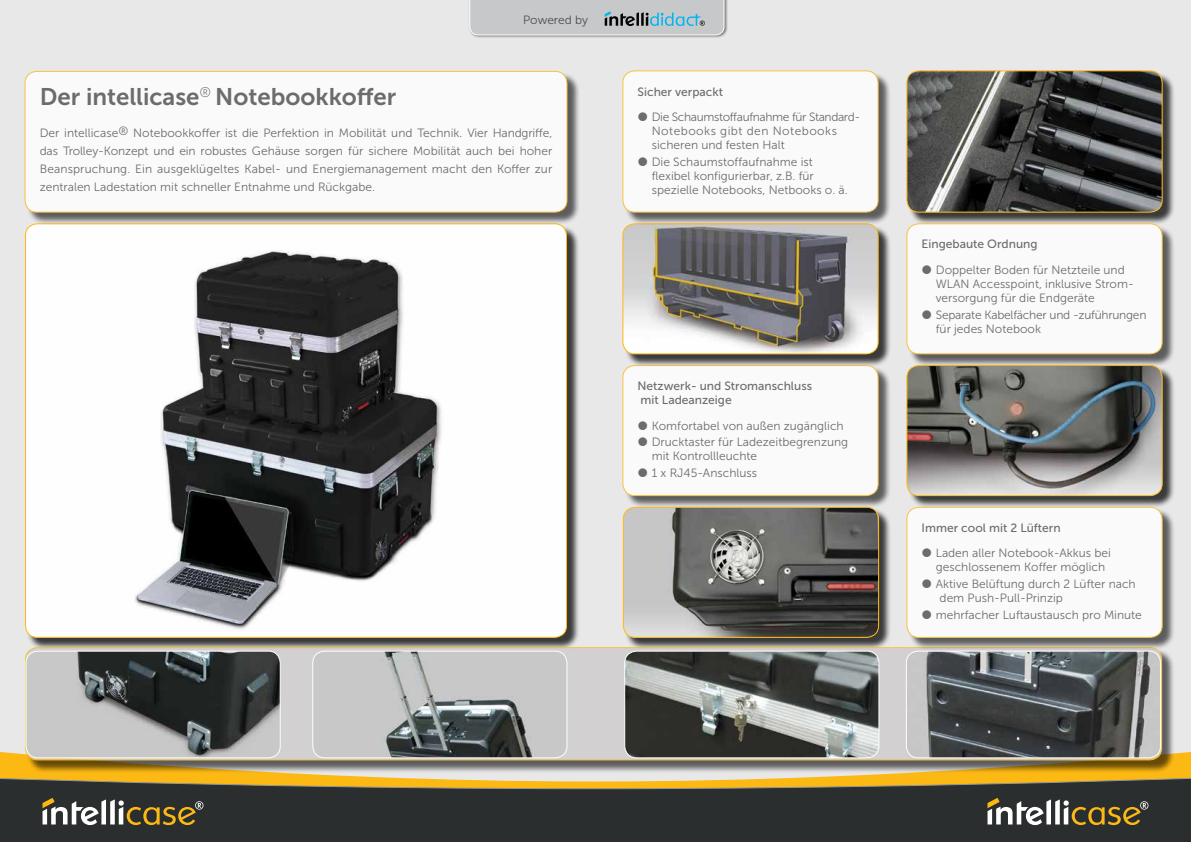
<style>
.page{position:relative;width:1191px;height:842px;background:#fff}
.page>*{position:absolute;margin:0;border:0;box-sizing:border-box;transform-origin:0 0}
.t1{font:24px "Museo Sans 700";color:#4d4d4f}
.t2{font:12px/14px "Museo Sans 300";color:#4d4d4f}
.t3{font:12px/14px "Museo Sans 500";color:#4d4d4f}
.t4{font:12px/14px "Museo Sans 300";letter-spacing:-.02em;color:#4d4d4f}
</style>
<div class="page">
<div style="left:0;top:0;width:1191px;height:751px;background:#e8e8e9"></div>
<svg style="left:0;top:761px;width:1191px;height:81px;background:#544c34"></svg>
<div style="left:26px;top:225px;width:553px;height:425px;background:#000;opacity:.75"></div>
<img style="left:25px;top:224px;width:541px;height:413px">
<div style="left:908px;top:72px;width:267px;height:153px;background:#000;opacity:.75"></div>
<img style="left:907px;top:71px;width:255px;height:141px">
<div style="left:906px;top:70px;width:256px;height:143px;border:1px solid #fdb913;border-radius:12px"></div>
<div style="left:624px;top:225px;width:267px;height:142px;background:#000;opacity:.75"></div>
<img style="left:623px;top:224px;width:255px;height:130px">
<div style="left:622px;top:223px;width:256px;height:131px;border:1px solid #fdb913;border-radius:12px"></div>
<div style="left:908px;top:367px;width:267px;height:141px;background:#000;opacity:.75"></div>
<img style="left:907px;top:366px;width:255px;height:130px">
<div style="left:906px;top:365px;width:256px;height:131px;border:1px solid #fdb913;border-radius:12px"></div>
<div style="left:624px;top:508px;width:267px;height:142px;background:#000;opacity:.75"></div>
<img style="left:623px;top:507px;width:255px;height:130px">
<div style="left:623px;top:507px;width:256px;height:131px;border:1px solid #fdb913;border-radius:12px"></div>
<div style="left:27px;top:649px;width:1147px;height:124px;background:#000;opacity:.75"></div>
<div style="left:26px;top:648px;width:1135px;height:112px;background:#cdcbcb;border-radius:12px"></div>
<div style="left:25px;top:647px;width:1137px;height:113px;border:1px solid #fdb913;border-radius:12px"></div>
<img style="left:313px;top:651px;width:254px;height:107px">
<div style="left:312px;top:651px;width:255px;height:107px;border:1px solid #fff;border-radius:12px"></div>
<img style="left:624px;top:651px;width:255px;height:107px">
<div style="left:624px;top:651px;width:255px;height:107px;border:1px solid #fff;border-radius:12px"></div>
<img style="left:26px;top:651px;width:254px;height:107px">
<div style="left:26px;top:651px;width:255px;height:107px;border:1px solid #fff;border-radius:12px"></div>
<img style="left:906px;top:651px;width:254px;height:107px">
<div style="left:906px;top:651px;width:255px;height:107px;border:1px solid #fff;border-radius:12px"></div>
<div style="left:26px;top:72px;width:554px;height:153px;background:#000;opacity:.75"></div>
<div style="left:25px;top:71px;width:542px;height:141px;background:#fff;border-radius:12px"></div>
<div style="left:25px;top:71px;width:542px;height:142px;border:1px solid #fdb913;border-radius:12px"></div>
<div style="left:624px;top:72px;width:267px;height:153px;background:#000;opacity:.75"></div>
<div style="left:623px;top:71px;width:255px;height:141px;background:#fff;border-radius:12px"></div>
<div style="left:622px;top:70px;width:256px;height:143px;border:1px solid #fdb913;border-radius:12px"></div>
<div style="left:908px;top:225px;width:267px;height:142px;background:#000;opacity:.75"></div>
<div style="left:907px;top:224px;width:255px;height:130px;background:#fff;border-radius:12px"></div>
<div style="left:906px;top:223px;width:256px;height:131px;border:1px solid #fdb913;border-radius:12px"></div>
<div style="left:624px;top:367px;width:267px;height:141px;background:#000;opacity:.75"></div>
<div style="left:623px;top:366px;width:255px;height:130px;background:#fff;border-radius:12px"></div>
<div style="left:622px;top:365px;width:256px;height:131px;border:1px solid #fdb913;border-radius:12px"></div>
<div style="left:908px;top:508px;width:267px;height:142px;background:#000;opacity:.75"></div>
<div style="left:907px;top:507px;width:255px;height:130px;background:#fff;border-radius:12px"></div>
<div style="left:906px;top:507px;width:256px;height:131px;border:1px solid #fdb913;border-radius:12px"></div>
<svg style="left:43px;top:798px;width:160px;height:27px"></svg>
<svg style="left:987px;top:798px;width:161px;height:27px"></svg>
<div style="left:468px;top:0;width:260px;height:39px;background:#000;opacity:.45"></div>
<svg style="left:469px;top:0;width:255px;height:35px;background:#bdc2c6"></svg>
<p class="t2" style="left:523px;top:13px;width:67px">Powered by</p>
<h1 class="t1" style="left:40px;top:83px;width:358px">Der intellicase<sup>®</sup> Notebookkoffer</h1>
<p class="t2" style="left:40px;top:124px;width:514px;line-height:18px;text-align:justify">Der intellicase® Notebookkoffer ist die Perfektion in Mobilität und Technik. Vier Handgriffe, das Trolley-Konzept und ein robustes Gehäuse sorgen für sichere Mobilität auch bei hoher Beanspruchung. Ein ausgeklügeltes Kabel- und Energiemanagement macht den Koffer zur zentralen Ladestation mit schneller Entnahme und Rückgabe.</p>
<p class="t3" style="left:637px;top:84px;width:87px">Sicher verpackt</p>
<p class="t2" style="left:651px;top:110px;width:210px">Die Schaumstoffaufnahme für Standard-<br>Notebooks gibt den Notebooks sicheren und festen Halt</p>
<p class="t2" style="left:651px;top:155px;width:198px">Die Schaumstoffaufnahme ist flexibel konfigurierbar, z.B. für spezielle Notebooks, Netbooks o. ä.</p>
<p class="t3" style="left:637px;top:379px;width:176px">Netzwerk- und Stromanschluss mit Ladeanzeige</p>
<p class="t2" style="left:651px;top:417px;width:198px;line-height:16.8px">Komfortabel von außen zugänglich<br>Drucktaster für Ladezeitbegrenzung</p>
<p class="t2" style="left:651px;top:448px;width:107px;line-height:16.8px">mit Kontrollleuchte<br>1 x RJ45-Anschluss</p>
<p class="t3" style="left:921px;top:237px;width:117px">Eingebaute Ordnung</p>
<p class="t2" style="left:935px;top:263px;width:200px">Doppelter Boden für Netzteile und<br>WLAN Accesspoint, inklusive Strom&shy;versorgung für die Endgeräte</p>
<p class="t4" style="left:935px;top:308px;width:212px">Separate Kabelfächer und -zuführungen für jedes Notebook</p>
<p class="t3" style="left:921px;top:521px;width:141px">Immer cool mit 2 Lüftern</p>
<p class="t2" style="left:935px;top:546px;width:177px">Laden aller Notebook-Akkus bei geschlossenem Koffer möglich</p>
<p class="t2" style="left:939px;top:577px;width:198px;text-indent:-4px">Aktive Belüftung durch 2 Lüfter nach dem Push-Pull-Prinzip</p>
<p class="t2" style="left:935px;top:608px;width:208px">mehrfacher Luftaustausch pro Minute</p>
</div>
